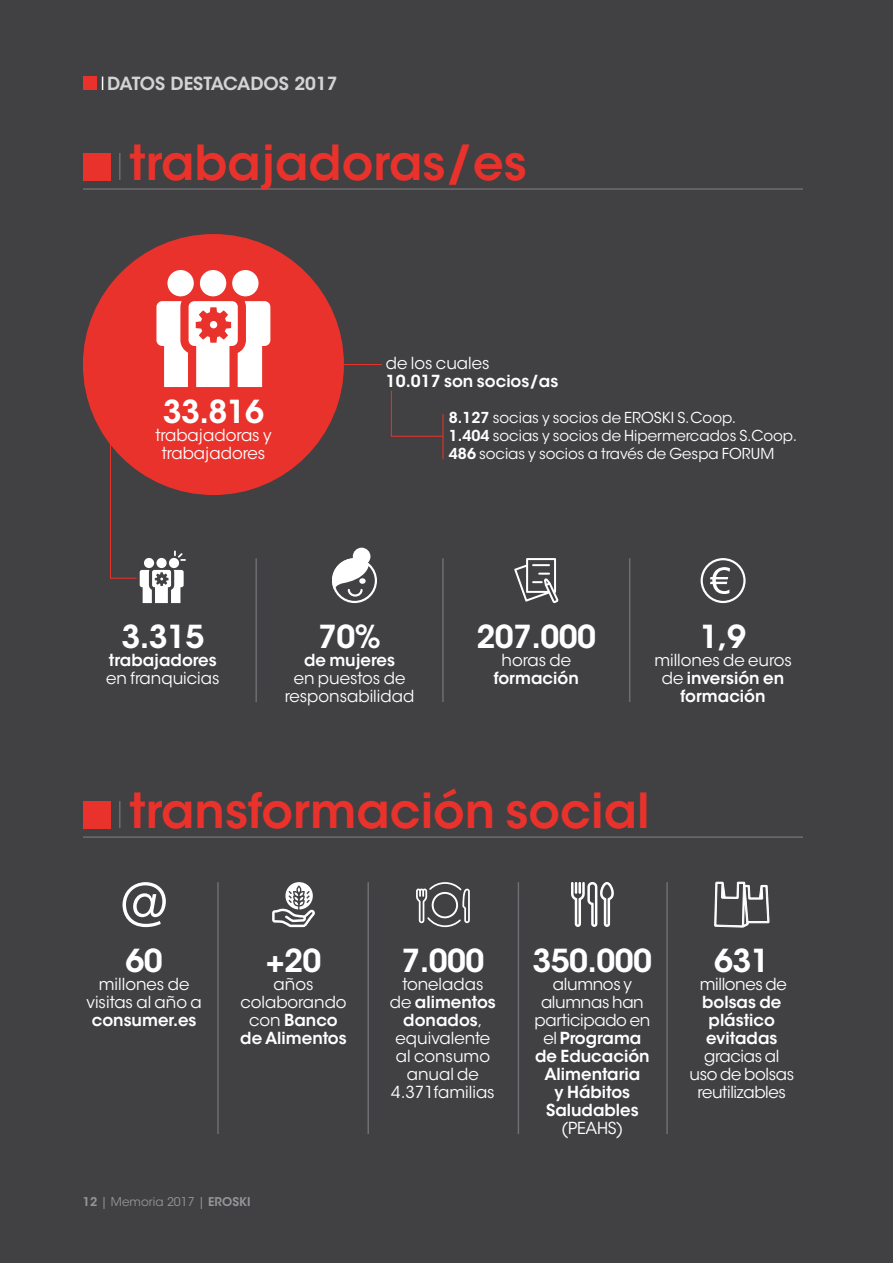
<style>
.page{position:relative;width:893px;height:1263px;background:#414042}
.page>*{position:absolute;margin:0;border:0;box-sizing:border-box;transform-origin:0 0}
._50_DD_titulito{font:600 48px "ITC Avant Garde Std";color:#e9322b}
._50_DD_texto_numero{font:600 31.5px "ITC Avant Garde Std";letter-spacing:-.02em;color:#fff}
.z_cabecera{font:600 18px "ITC Avant Garde Std";color:#d1d3d4}
._50_DD_texto{font:16.5px/18px "ITC Avant Garde Std";color:#fff;text-align:center}
._50_DD_texto-2{font:600 16.5px/18px "ITC Avant Garde Std";color:#fff;text-align:center}
._50_DD_texto-3{font:16.5px/18px "ITC Avant Garde Std";letter-spacing:-.02em;color:#fff;text-align:center}
._50_DD_texto_numero-2{font:16.5px/18px "ITC Avant Garde Std";color:#fff}
._50_DD_texto-4{font:15px "ITC Avant Garde Std";color:#fff}
.t1{font:12px "ITC Avant Garde Std";color:#939598}
.s1{font-weight:400}
.s2{font-weight:600}
</style>
<div class="page">
<hr style="left:119px;top:153px;width:2px;height:27px;background:#6d6e71">
<hr style="left:119px;top:801px;width:2px;height:27px;background:#6d6e71">
<hr style="left:83px;top:188px;width:720px;height:2px;background:#6d6e71">
<hr style="left:83px;top:836px;width:720px;height:2px;background:#6d6e71">
<hr style="left:217px;top:882px;width:2px;height:252px;background:#6d6e71">
<hr style="left:367px;top:882px;width:2px;height:252px;background:#6d6e71">
<hr style="left:518px;top:882px;width:1px;height:252px;background:#6d6e71">
<hr style="left:666px;top:882px;width:2px;height:252px;background:#6d6e71">
<hr style="left:255px;top:558px;width:2px;height:144px;background:#6d6e71">
<hr style="left:442px;top:558px;width:2px;height:144px;background:#6d6e71">
<hr style="left:629px;top:558px;width:1px;height:144px;background:#6d6e71">
<div style="left:83px;top:234px;width:261px;height:261px;background:#e9322b;border-radius:50%"></div>
<div style="left:167px;top:270px;width:27px;height:26px;background:#fff;border-radius:50%"></div>
<div style="left:200px;top:270px;width:26px;height:26px;background:#fff;border-radius:50%"></div>
<div style="left:232px;top:270px;width:27px;height:26px;background:#fff;border-radius:50%"></div>
<div style="left:332px;top:558px;width:45px;height:45px;border:2px solid #fff;border-radius:50%"></div>
<div style="left:353px;top:548px;width:17px;height:17px;background:#fff;border-radius:50%"></div>
<svg style="left:332px;top:557px;width:37px;height:41px"></svg>
<svg style="left:514px;top:558px;width:45px;height:45px"></svg>
<hr style="left:442px;top:414px;width:2px;height:45px;background:#e9322b">
<hr style="left:338px;top:364px;width:44px;height:1px;background:#e9322b">
<svg style="left:122px;top:882px;width:44px;height:45px"></svg>
<div style="left:285px;top:882px;width:28px;height:27px;background:#fff;border-radius:50%"></div>
<svg style="left:272px;top:885px;width:43px;height:42px"></svg>
<svg style="left:416px;top:882px;width:54px;height:45px"></svg>
<div style="left:432px;top:892px;width:26px;height:26px;border:2px solid #fff;border-radius:50%"></div>
<svg style="left:109px;top:301px;width:161px;height:302px"></svg>
<svg style="left:390px;top:390px;width:54px;height:47px"></svg>
<div style="left:83px;top:153px;width:27px;height:27px;background:#e9322b"></div>
<div style="left:83px;top:801px;width:27px;height:27px;background:#e9322b"></div>
<svg style="left:710px;top:567px;width:20px;height:27px"></svg>
<div style="left:701px;top:558px;width:45px;height:45px;border:2px solid #fff;border-radius:50%"></div>
<svg style="left:714px;top:881px;width:56px;height:47px"></svg>
<svg style="left:571px;top:882px;width:43px;height:45px"></svg>
<div style="left:83px;top:76px;width:13px;height:14px;background:#e9322b"></div>
<svg style="left:102px;top:77px;width:1px;height:13px"></svg>
<h6 class="z_cabecera" style="left:107px;top:72px;width:232px">DATOS DESTACADOS 2017</h6>
<h6 class="_50_DD_titulito" style="left:130px;top:132px;width:399px">trabajadoras/es</h6>
<h6 class="_50_DD_texto_numero" style="left:163px;top:392px;width:103px">33.816</h6>
<h6 class="_50_DD_texto" style="left:155px;top:426px;width:118px">trabajadoras y trabajadores</h6>
<h6 class="_50_DD_texto-2" style="left:386px;top:354px;width:174px;text-align:left"><span class="s1">de los cuales<br></span>10.017 son socios/as</h6>
<h6 class="_50_DD_texto-4" style="left:449px;top:408px;width:289px"><span class="s2">8.127</span> socias y socios de EROSKI S. Coop.</h6>
<h6 class="_50_DD_texto-4" style="left:449px;top:426px;width:350px"><span class="s2">1.404</span> socias y socios de Hipermercados S.Coop.</h6>
<h6 class="_50_DD_texto-4" style="left:449px;top:444px;width:327px"><span class="s2">486</span> socias y socios a través de Gespa FORUM</h6>
<h6 class="_50_DD_texto_numero" style="left:121px;top:617px;width:84px">3.315</h6>
<h6 class="_50_DD_texto_numero-2" style="left:106px;top:651px;width:115px"><span class="s2">trabajadores </span>en franquicias</h6>
<h6 class="_50_DD_texto_numero" style="left:318px;top:617px;width:64px">70%</h6>
<h6 class="_50_DD_texto" style="left:285px;top:651px;width:131px"><span class="s2">de mujeres<br></span>en puestos de responsabilidad</h6>
<h6 class="_50_DD_texto_numero" style="left:476px;top:617px;width:121px">207.000</h6>
<h6 class="_50_DD_texto-2" style="left:494px;top:651px;width:86px"><span class="s1">horas de </span>formación</h6>
<h6 class="_50_DD_texto_numero" style="left:700px;top:617px;width:48px">1,9</h6>
<h6 class="_50_DD_texto-2" style="left:654px;top:651px;width:139px"><span class="s1">millones de euros de</span> inversión en formación</h6>
<h6 class="_50_DD_titulito" style="left:130px;top:780px;width:522px">transformación social</h6>
<h6 class="_50_DD_texto_numero" style="left:125px;top:941px;width:39px">60</h6>
<h6 class="_50_DD_texto" style="left:87px;top:975px;width:117px">millones de visitas al año a <span class="s2">consumer.es</span></h6>
<h6 class="_50_DD_texto_numero" style="left:266px;top:941px;width:57px">+20</h6>
<h6 class="_50_DD_texto" style="left:240px;top:975px;width:108px">años colaborando con <span class="s2">Banco de Alimentos</span></h6>
<p class="t1" style="left:83px;top:1194px;width:169px"><span class="s2">12</span> | Memoria 2017 | <span class="s2">EROSKI</span></p>
<h6 class="_50_DD_texto_numero" style="left:401px;top:941px;width:84px">7.000</h6>
<h6 class="_50_DD_texto" style="left:390px;top:975px;width:107px">toneladas de <span class="s2">alimentos donados</span>, equivalente al consumo anual de<br>4.371familias</h6>
<h6 class="_50_DD_texto_numero" style="left:533px;top:941px;width:121px">350.000</h6>
<h6 class="_50_DD_texto-2" style="left:535px;top:975px;width:117px"><span class="s1">alumnos y alumnas han participado en el</span> Programa de Educación<br>Alimentaria<br>y Hábitos<br>Saludables <span class="s1">(PEAHS)</span></h6>
<h6 class="_50_DD_texto_numero" style="left:714px;top:941px;width:57px">631</h6>
<h6 class="_50_DD_texto-3" style="left:689px;top:975px;width:106px">millones de <span class="s2">bolsas de plástico evitadas </span>gracias al uso de bolsas reutilizables</h6>
</div>
